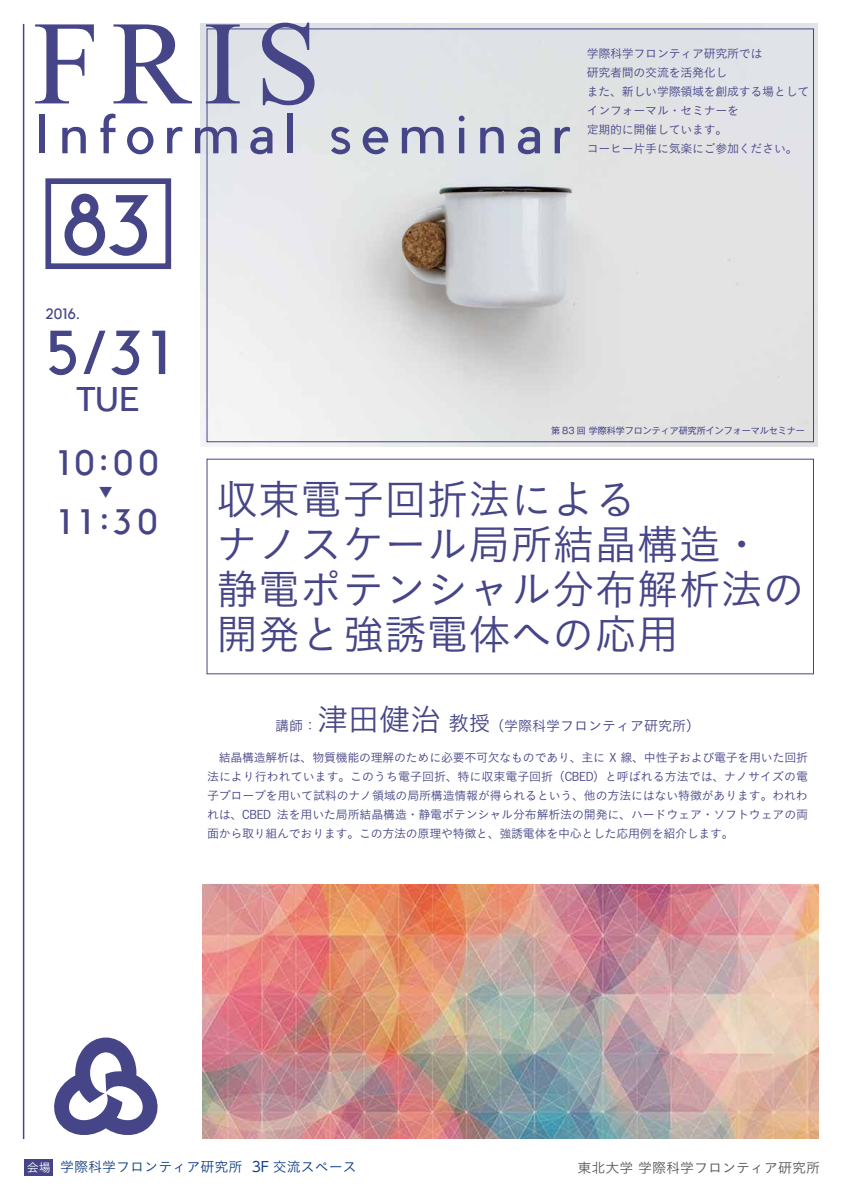
<style>
.page{position:relative;width:842px;height:1191px;background:#fff}
.page>*{position:absolute;margin:0;border:0;box-sizing:border-box;transform-origin:0 0}
.t1{font:119.3px "Mongolian Baiti";color:#464587}
.t2{font:78.8px "Pier Sans";color:#464587}
.t3{font:57.8px "Pier Sans";color:#464587}
.t4{font:51.5px "Pier Sans";letter-spacing:.155em;color:#464587}
.t5{font:42px/45px "Koburina Go Std N W3";color:#464587}
.t6{font:33px/59px "Pier Sans";letter-spacing:.155em;color:#464587}
.t7{font:32px "Pier Sans";color:#464587}
.t8{font:14px "Koburina Go Std N W3";color:#464587}
.t9{font:14px "Koburina Go Std N W3";color:#134186}
.t10{font:14px "Koburina Go Std N W3";color:#595757}
.t11{font:14px "Pier Sans";color:#464587}
.t12{font:12px/19px "Koburina Go Std N W3";letter-spacing:-.025em;color:#464587}
.t13{font:9px "Gothic MB101 Pro";color:#464587}
.s1{font-size:31px}
.s2{font-size:21px}
.s3{font-size:12px;color:#fff}
.s4{font-family:"UD Shin Go Pro"}
</style>
<div class="page">
<img style="left:201px;top:23px;width:616px;height:423px">
<svg style="left:54px;top:1037px;width:104px;height:98px"></svg>
<hr style="left:23px;top:24px;width:1px;height:1115px;background:#464587">
<div style="left:45px;top:178px;width:126px;height:91px;border:6px solid #464587"></div>
<div style="left:25px;top:1159px;width:28px;height:16px;background:#464587"></div>
<img style="left:202px;top:884px;width:616px;height:254px">
<h1 class="t1" style="left:33px;top:0;width:289px">FRIS</h1>
<h3 class="t4" style="left:35px;top:102px;width:538px">Informal seminar</h3>
<h2 class="t2" style="left:61px;top:176px;width:93px">83</h2>
<p class="t12" style="left:587px;top:43px;width:224px">学際科学フロンティア研究所では<br>研究者間の交流を活発化し<br>また、新しい学際領域を創成する場としてインフォーマル・セミナーを<br>定期的に開催しています。<br>コーヒー片手に気楽にご参加ください。</p>
<p class="t11" style="left:45px;top:305px;width:35px">2016.</p>
<h3 class="t3" style="left:47px;top:316px;width:125px">5/31</h3>
<h3 class="t7" style="left:77px;top:379px;width:64px">TUE</h3>
<h3 class="t6" style="left:58px;top:433px;width:102px">10:00<br>11:30</h3>
<p class="t8" style="left:99px;top:481px;width:15px">▼</p>
<p class="t13" style="left:551px;top:423px;width:255px">第 83 回 学際科学フロンティア研究所インフォーマルセミナー</p>
<h3 class="t5" style="left:216px;top:476px;width:590px">収束電子回折法による<br>ナノスケール局所結晶構造・静電ポテンシャル分布解析法の開発と強誘電体への応用</h3>
<p class="t8" style="left:275px;top:715px;width:427px">講師：<span class="s1">津田健治</span><span class="s2">教授</span>（学際科学フロンティア研究所）</p>
<p class="t12" style="left:207px;top:748px;width:603px;text-align:justify">　結晶構造解析は、物質機能の理解のために必要不可欠なものであり、主に X 線、中性子および電子を用いた回折法により行われています。このうち電子回折、特に収束電子回折（CBED）と呼ばれる方法では、ナノサイズの電子プローブを用いて試料のナノ領域の局所構造情報が得られるという、他の方法にはない特徴があります。われわれは、CBED 法を用いた局所結晶構造・静電ポテンシャル分布解析法の開発に、ハードウェア・ソフトウェアの両面から取り組んでおります。この方法の原理や特徴と、強誘電体を中心とした応用例を紹介します。</p>
<p class="t9" style="left:27px;top:1155px;width:331px"><span class="s3">会場</span> 学際科学フロンティア研究所 <span class="s4">3F</span> 交流スペース</p>
<p class="t10" style="left:577px;top:1157px;width:244px">東北大学 学際科学フロンティア研究所</p>
</div>
